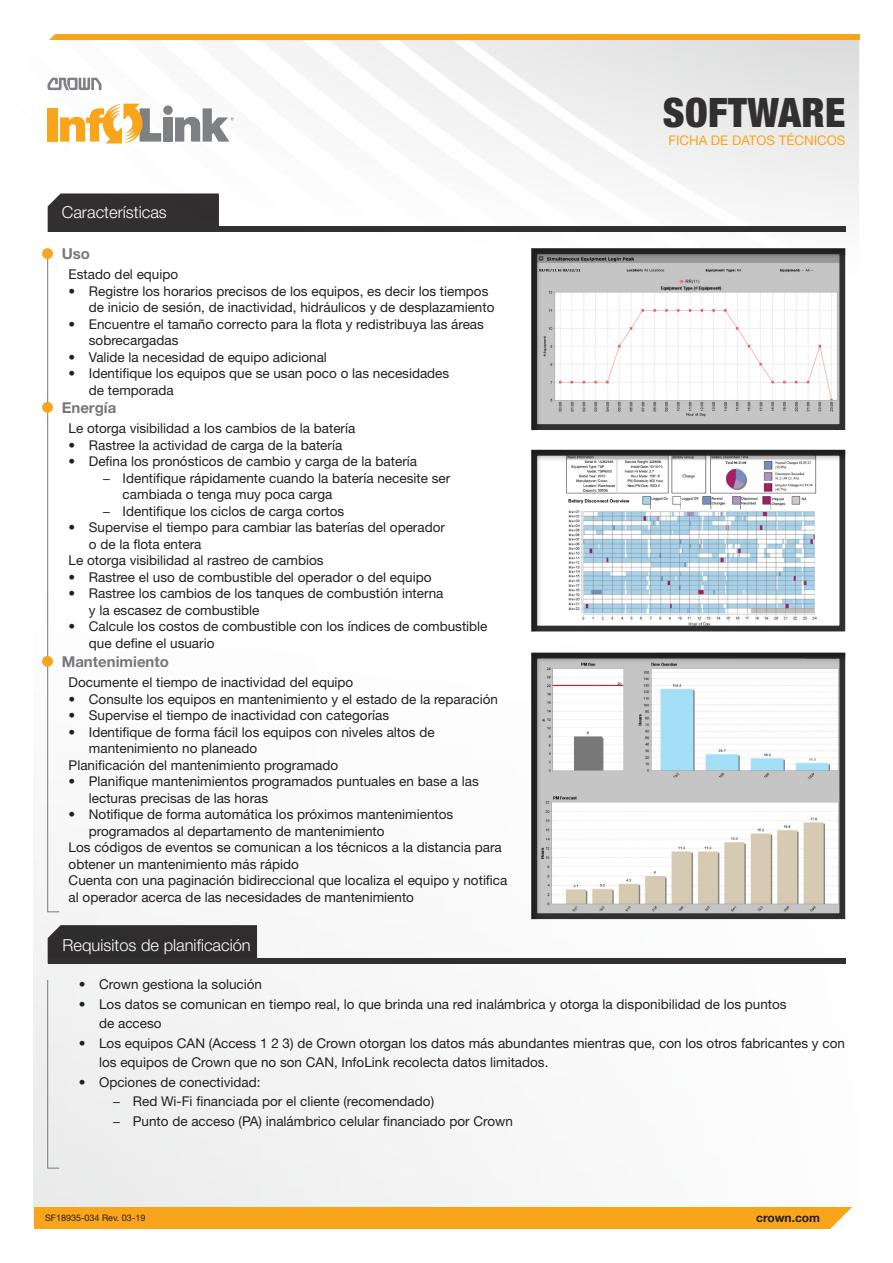
<style>
.page{position:relative;width:893px;height:1263px;background:#fff}
.page>*{position:absolute;margin:0;border:0;box-sizing:border-box;transform-origin:0 0}
.t1{font:900 condensed 40.65px "Helvetica Neue LT Std";letter-spacing:.01em;color:#312f30}
.Section_Headers{font:300 16.5px "Helvetica Neue LT Std";color:#fff}
.Sub_Heads{font:700 15px "Helvetica Neue LT Std";color:#76787b}
.Body{font:13.5px/16.5px "Helvetica Neue LT Std";color:#231f20}
.t2{font:13.35px "Helvetica Neue LT Std";color:#f9a51b}
.t3{font:700 12px "Helvetica Neue LT Std";color:#231f20}
.t4{font:9px "Helvetica Neue LT Std";color:#231f20}
</style>
<div class="page">
<svg style="left:43px;top:40px;width:816px;height:210px"></svg>
<div style="left:28px;top:35px;width:831px;height:5px;background:#f9a51b"></div>
<div style="left:34px;top:1207px;width:825px;height:22px;background:#f9a51b"></div>
<svg style="left:830px;top:1207px;width:29px;height:22px"></svg>
<svg style="left:47px;top:256px;width:13px;height:656px"></svg>
<svg style="left:47px;top:979px;width:13px;height:189px"></svg>
<div style="left:48px;top:193px;width:171px;height:33px;background:#312f30"></div>
<div style="left:48px;top:226px;width:797px;height:6px;background:#312f30"></div>
<div style="left:42px;top:248px;width:11px;height:11px;background:#f9a51b;border-radius:50%"></div>
<div style="left:528px;top:247px;width:318px;height:185px;background:#231f20;opacity:.45"></div>
<div style="left:42px;top:402px;width:11px;height:11px;background:#f9a51b;border-radius:50%"></div>
<div style="left:42px;top:656px;width:11px;height:11px;background:#f9a51b;border-radius:50%"></div>
<div style="left:528px;top:448px;width:318px;height:186px;background:#231f20;opacity:.45"></div>
<div style="left:528px;top:651px;width:318px;height:270px;background:#231f20;opacity:.45"></div>
<div style="left:48px;top:925px;width:209px;height:33px;background:#2f2d2e"></div>
<div style="left:48px;top:958px;width:797px;height:5px;background:#312f30"></div>
<div style="left:163px;top:117px;width:10px;height:25px;background:#7e8083"></div>
<div style="left:163px;top:105px;width:10px;height:10px;background:#7e8083;border-radius:50%"></div>
<svg style="left:175px;top:108px;width:59px;height:34px"></svg>
<svg style="left:28px;top:34px;width:133px;height:137px"></svg>
<p class="t1" style="left:663px;top:88px;width:184px">SOFTWARE</p>
<p class="t2" style="left:668px;top:132px;width:179px">FICHA DE DATOS TÉCNICOS</p>
<p class="Section_Headers" style="left:62px;top:202px;width:107px">Características</p>
<p class="Sub_Heads" style="left:62px;top:244px;width:30px">Uso</p>
<p class="Body" style="left:69px;top:266px;width:111px">Estado del equipo</p>
<p class="Body" style="left:89px;top:283px;width:407px;text-indent:-20px">• Registre los horarios precisos de los equipos, es decir los tiempos de inicio de sesión, de inactividad, hidráulicos y de desplazamiento</p>
<p class="Body" style="left:89px;top:316px;width:397px;text-indent:-20px">• Encuentre el tamaño correcto para la flota y redistribuya las áreas sobrecargadas</p>
<p class="Body" style="left:69px;top:349px;width:260px">• Valide la necesidad de equipo adicional</p>
<p class="Body" style="left:89px;top:365px;width:362px;text-indent:-20px">• Identifique los equipos que se usan poco o las necesidades de temporada</p>
<p class="Sub_Heads" style="left:62px;top:398px;width:56px">Energía</p>
<p class="Body" style="left:69px;top:420px;width:288px">Le otorga visibilidad a los cambios de la batería</p>
<p class="Body" style="left:69px;top:436px;width:275px">• Rastree la actividad de carga de la batería</p>
<p class="Body" style="left:69px;top:453px;width:350px">• Defina los pronósticos de cambio y carga de la batería</p>
<p class="Body" style="left:123px;top:469px;width:329px;text-indent:-20px">− Identifique rápidamente cuando la batería necesite ser cambiada o tenga muy poca carga</p>
<p class="Body" style="left:102px;top:502px;width:243px">− Identifique los ciclos de carga cortos</p>
<p class="Body" style="left:89px;top:519px;width:358px;text-indent:-20px">• Supervise el tiempo para cambiar las baterías del operador o de la flota entera</p>
<p class="Body" style="left:69px;top:552px;width:256px">Le otorga visibilidad al rastreo de cambios</p>
<p class="Body" style="left:69px;top:568px;width:364px">• Rastree el uso de combustible del operador o del equipo</p>
<p class="Body" style="left:89px;top:585px;width:356px;text-indent:-20px">• Rastree los cambios de los tanques de combustión interna y la escasez de combustible</p>
<p class="Body" style="left:89px;top:618px;width:400px;text-indent:-20px">• Calcule los costos de combustible con los índices de combustible que define el usuario</p>
<p class="Sub_Heads" style="left:62px;top:652px;width:109px">Mantenimiento</p>
<p class="Body" style="left:69px;top:674px;width:286px">Documente el tiempo de inactividad del equipo</p>
<p class="Body" style="left:69px;top:690px;width:431px">• Consulte los equipos en mantenimiento y el estado de la reparación</p>
<p class="Body" style="left:69px;top:707px;width:322px">• Supervise el tiempo de inactividad con categorías</p>
<p class="Body" style="left:89px;top:723px;width:347px;text-indent:-20px">• Identifique de forma fácil los equipos con niveles altos de mantenimiento no planeado</p>
<p class="Body" style="left:69px;top:756px;width:271px">Planificación del mantenimiento programado</p>
<p class="Body" style="left:89px;top:773px;width:391px;text-indent:-20px">• Planifique mantenimientos programados puntuales en base a las lecturas precisas de las horas</p>
<p class="Body" style="left:89px;top:806px;width:366px;text-indent:-20px">• Notifique de forma automática los próximos mantenimientos programados al departamento de mantenimiento</p>
<p class="Body" style="left:69px;top:839px;width:435px">Los códigos de eventos se comunican a los técnicos a la distancia para obtener un mantenimiento más rápido</p>
<p class="Body" style="left:69px;top:872px;width:440px">Cuenta con una paginación bidireccional que localiza el equipo y notifica al operador acerca de las necesidades de mantenimiento</p>
<p class="Section_Headers" style="left:63px;top:935px;width:190px">Requisitos de planificación</p>
<p class="Body" style="left:79px;top:976px;width:185px">• Crown gestiona la solución</p>
<p class="Body" style="left:99px;top:994px;width:689px;line-height:19.5px;text-indent:-20px">• Los datos se comunican en tiempo real, lo que brinda una red inalámbrica y otorga la disponibilidad de los puntos de acceso</p>
<p class="Body" style="left:99px;top:1033px;width:747px;line-height:19.5px;text-indent:-20px">• Los equipos CAN (Access 1 2 3) de Crown otorgan los datos más abundantes mientras que, con los otros fabricantes y con los equipos de Crown que no son CAN, InfoLink recolecta datos limitados.</p>
<p class="Body" style="left:79px;top:1074px;width:183px">• Opciones de conectividad:</p>
<p class="Body" style="left:113px;top:1093px;width:323px">− Red Wi-Fi financiada por el cliente (recomendado)</p>
<p class="Body" style="left:113px;top:1113px;width:402px">− Punto de acceso (PA) inalámbrico celular financiado por Crown</p>
<p class="t4" style="left:45px;top:1212px;width:102px">SF18935-034 Rev. 03-19</p>
<p class="t3" style="left:756px;top:1210px;width:65px">crown.com</p>
</div>
